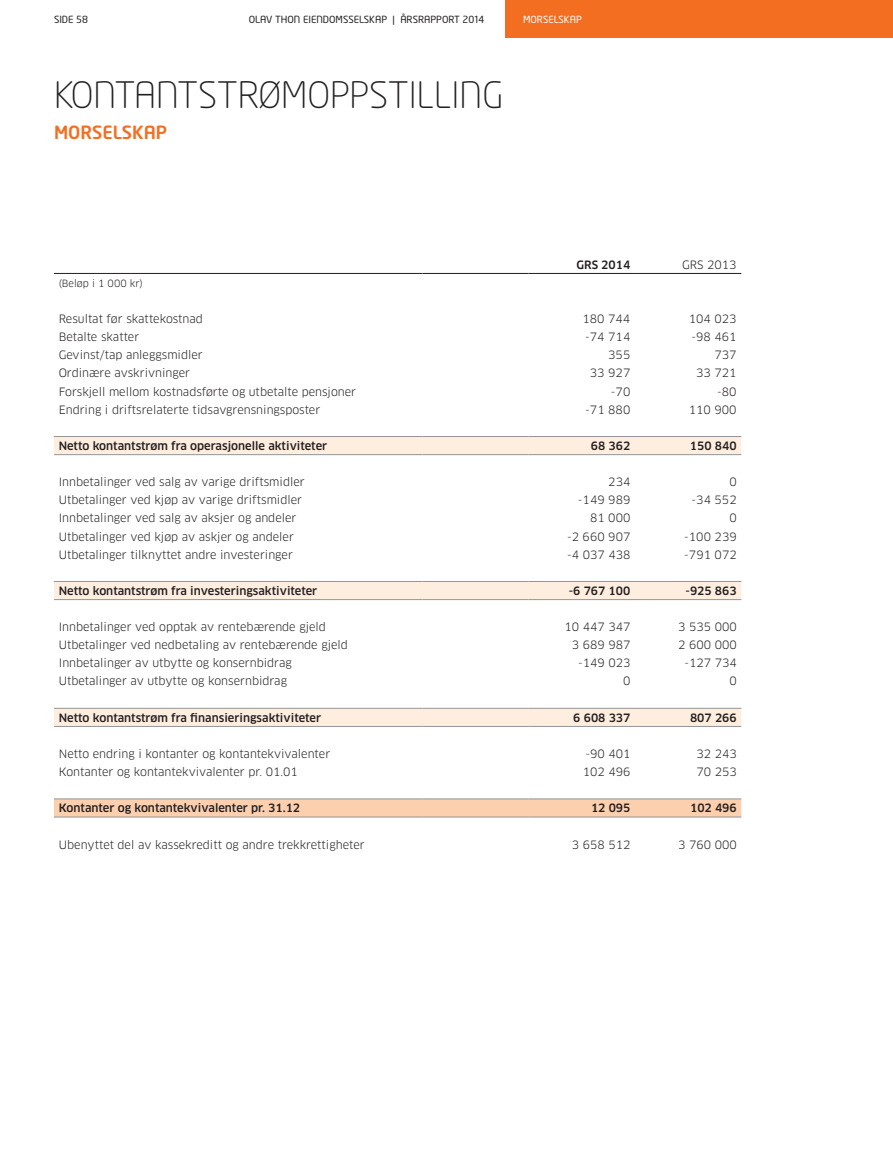
<style>
.page{position:relative;width:893px;height:1149px;background:#fff}
.page>*{position:absolute;margin:0;border:0;box-sizing:border-box;transform-origin:0 0}
.t1{font:300 36px "Neo Tech";color:#231f20}
.t2{font:500 18px "Neo Tech";color:#f36e21}
.t3{font:11.25px "Clan";color:#231f20}
.t4{font:500 11.25px "Clan";color:#231f20}
.t5{font:9.75px "Neo Tech";color:#231f20}
.t6{font:9.75px "Clan";color:#231f20}
.t7{font:9.75px "Neo Tech";color:#fff}
</style>
<div class="page">
<div style="left:505px;top:0;width:388px;height:38px;background:#f36e21"></div>
<svg style="left:54px;top:437px;width:687px;height:289px"></svg>
<div style="left:54px;top:799px;width:687px;height:17px;background:#fccfae"></div>
<hr style="left:54px;top:273px;width:368px;height:1px;background:#231f20">
<hr style="left:422px;top:273px;width:107px;height:1px;background:#231f20">
<hr style="left:529px;top:273px;width:106px;height:1px;background:#231f20">
<hr style="left:635px;top:273px;width:106px;height:1px;background:#231f20">
<hr style="left:54px;top:798px;width:368px;height:1px;background:#939598">
<hr style="left:422px;top:798px;width:107px;height:1px;background:#939598">
<hr style="left:529px;top:798px;width:106px;height:1px;background:#939598">
<hr style="left:635px;top:798px;width:106px;height:1px;background:#939598">
<hr style="left:54px;top:816px;width:368px;height:1px;background:#939598">
<hr style="left:422px;top:816px;width:107px;height:1px;background:#939598">
<hr style="left:529px;top:816px;width:106px;height:1px;background:#939598">
<hr style="left:635px;top:816px;width:106px;height:1px;background:#939598">
<hr style="left:54px;top:707px;width:368px;height:1px;background:#939598">
<hr style="left:422px;top:707px;width:107px;height:1px;background:#939598">
<hr style="left:529px;top:707px;width:106px;height:1px;background:#939598">
<hr style="left:635px;top:707px;width:106px;height:1px;background:#939598">
<hr style="left:54px;top:726px;width:368px;height:1px;background:#939598">
<hr style="left:422px;top:726px;width:107px;height:1px;background:#939598">
<hr style="left:529px;top:726px;width:106px;height:1px;background:#939598">
<hr style="left:635px;top:726px;width:106px;height:1px;background:#939598">
<hr style="left:54px;top:581px;width:368px;height:1px;background:#939598">
<hr style="left:422px;top:581px;width:107px;height:1px;background:#939598">
<hr style="left:529px;top:581px;width:106px;height:1px;background:#939598">
<hr style="left:635px;top:581px;width:106px;height:1px;background:#939598">
<hr style="left:54px;top:599px;width:368px;height:1px;background:#939598">
<hr style="left:422px;top:599px;width:107px;height:1px;background:#939598">
<hr style="left:529px;top:599px;width:106px;height:1px;background:#939598">
<hr style="left:635px;top:599px;width:106px;height:1px;background:#939598">
<hr style="left:54px;top:436px;width:368px;height:1px;background:#939598">
<hr style="left:422px;top:436px;width:107px;height:1px;background:#939598">
<hr style="left:529px;top:436px;width:106px;height:1px;background:#939598">
<hr style="left:635px;top:436px;width:106px;height:1px;background:#939598">
<hr style="left:54px;top:454px;width:368px;height:1px;background:#939598">
<hr style="left:422px;top:454px;width:107px;height:1px;background:#939598">
<hr style="left:529px;top:454px;width:106px;height:1px;background:#939598">
<hr style="left:635px;top:454px;width:106px;height:1px;background:#939598">
<p class="t5" style="left:54px;top:14px;width:36px">SIDE 58</p>
<p class="t5" style="left:249px;top:14px;width:237px">OLAV THON EIENDOMSSELSKAP | ÅRSRAPPORT 2014</p>
<p class="t7" style="left:523px;top:14px;width:60px">MORSELSKAP</p>
<h1 class="t1" style="left:54px;top:73px;width:451px">KONTANTSTRØMOPPSTILLING</h1>
<h2 class="t2" style="left:54px;top:121px;width:115px">MORSELSKAP</h2>
<p class="t4" style="left:576px;top:257px;width:55px">GRS 2014</p>
<p class="t3" style="left:682px;top:257px;width:56px">GRS 2013</p>
<p class="t6" style="left:59px;top:277px;width:86px">(Beløp i 1 000 kr)</p>
<p class="t3" style="left:59px;top:312px;width:146px">Resultat før skattekostnad</p>
<p class="t3" style="left:583px;top:312px;width:49px">180 744</p>
<p class="t3" style="left:689px;top:312px;width:49px">104 023</p>
<p class="t3" style="left:59px;top:330px;width:82px">Betalte skatter</p>
<p class="t3" style="left:585px;top:330px;width:47px">-74 714</p>
<p class="t3" style="left:692px;top:330px;width:47px">-98 461</p>
<p class="t3" style="left:59px;top:348px;width:146px">Gevinst/tap anleggsmidler</p>
<p class="t3" style="left:608px;top:348px;width:24px">355</p>
<p class="t3" style="left:715px;top:348px;width:24px">737</p>
<p class="t3" style="left:59px;top:366px;width:133px">Ordinære avskrivninger</p>
<p class="t3" style="left:590px;top:366px;width:42px">33 927</p>
<p class="t3" style="left:696px;top:366px;width:42px">33 721</p>
<p class="t3" style="left:59px;top:384px;width:299px">Forskjell mellom kostnadsførte og utbetalte pensjoner</p>
<p class="t3" style="left:611px;top:384px;width:21px">-70</p>
<p class="t3" style="left:717px;top:384px;width:21px">-80</p>
<p class="t3" style="left:59px;top:402px;width:263px">Endring i driftsrelaterte tidsavgrensningsposter</p>
<p class="t3" style="left:585px;top:402px;width:47px">-71 880</p>
<p class="t3" style="left:689px;top:402px;width:49px">110 900</p>
<p class="t4" style="left:59px;top:438px;width:270px">Netto kontantstrøm fra operasjonelle aktiviteter</p>
<p class="t4" style="left:591px;top:438px;width:41px">68 362</p>
<p class="t4" style="left:690px;top:438px;width:48px">150 840</p>
<p class="t3" style="left:59px;top:475px;width:247px">Innbetalinger ved salg av varige driftsmidler</p>
<p class="t3" style="left:608px;top:475px;width:24px">234</p>
<p class="t3" style="left:729px;top:475px;width:9px">0</p>
<p class="t3" style="left:59px;top:493px;width:245px">Utbetalinger ved kjøp av varige driftsmidler</p>
<p class="t3" style="left:578px;top:493px;width:54px">- 149 989</p>
<p class="t3" style="left:692px;top:493px;width:47px">-34 552</p>
<p class="t3" style="left:59px;top:511px;width:239px">Innbetalinger ved salg av aksjer og andeler</p>
<p class="t3" style="left:590px;top:511px;width:42px">81 000</p>
<p class="t3" style="left:729px;top:511px;width:9px">0</p>
<p class="t3" style="left:59px;top:529px;width:237px">Utbetalinger ved kjøp av askjer og andeler</p>
<p class="t3" style="left:567px;top:529px;width:65px">-2 660 907</p>
<p class="t3" style="left:684px;top:529px;width:54px">- 100 239</p>
<p class="t3" style="left:59px;top:547px;width:236px">Utbetalinger tilknyttet andre investeringer</p>
<p class="t3" style="left:567px;top:547px;width:65px">-4 037 438</p>
<p class="t3" style="left:684px;top:547px;width:54px">-791 072</p>
<p class="t4" style="left:59px;top:583px;width:260px">Netto kontantstrøm fra investeringsaktiviteter</p>
<p class="t4" style="left:569px;top:583px;width:63px">-6 767 100</p>
<p class="t4" style="left:685px;top:583px;width:53px">-925 863</p>
<p class="t3" style="left:59px;top:619px;width:269px">Innbetalinger ved opptak av rentebærende gjeld</p>
<p class="t3" style="left:564px;top:619px;width:68px">10 447 347</p>
<p class="t3" style="left:678px;top:619px;width:60px">3 535 000</p>
<p class="t3" style="left:59px;top:638px;width:291px">Utbetalinger ved nedbetaling av rentebærende gjeld</p>
<p class="t3" style="left:572px;top:638px;width:60px">3 689 987</p>
<p class="t3" style="left:678px;top:638px;width:60px">2 600 000</p>
<p class="t3" style="left:59px;top:656px;width:234px">Innbetalinger av utbytte og konsernbidrag</p>
<p class="t3" style="left:578px;top:656px;width:54px">- 149 023</p>
<p class="t3" style="left:684px;top:656px;width:54px">- 127 734</p>
<p class="t3" style="left:59px;top:674px;width:230px">Utbetalinger av utbytte og konsernbidrag</p>
<p class="t3" style="left:623px;top:674px;width:9px">0</p>
<p class="t3" style="left:729px;top:674px;width:9px">0</p>
<p class="t4" style="left:59px;top:710px;width:264px">Netto kontantstrøm fra finansieringsaktiviteter</p>
<p class="t4" style="left:573px;top:710px;width:59px">6 608 337</p>
<p class="t4" style="left:690px;top:710px;width:48px">807 266</p>
<p class="t3" style="left:59px;top:746px;width:273px">Netto endring i kontanter og kontantekvivalenter</p>
<p class="t3" style="left:585px;top:746px;width:47px">-90 401</p>
<p class="t3" style="left:696px;top:746px;width:42px">32 243</p>
<p class="t3" style="left:59px;top:764px;width:241px">Kontanter og kontantekvivalenter pr. 01.01</p>
<p class="t3" style="left:583px;top:764px;width:49px">102 496</p>
<p class="t3" style="left:696px;top:764px;width:42px">70 253</p>
<p class="t4" style="left:59px;top:801px;width:243px">Kontanter og kontantekvivalenter pr. 31.12</p>
<p class="t4" style="left:591px;top:801px;width:41px">12 095</p>
<p class="t4" style="left:690px;top:801px;width:48px">102 496</p>
<p class="t3" style="left:59px;top:837px;width:307px">Ubenyttet del av kassekreditt og andre trekkrettigheter</p>
<p class="t3" style="left:572px;top:837px;width:60px">3 658 512</p>
<p class="t3" style="left:678px;top:837px;width:60px">3 760 000</p>
</div>
